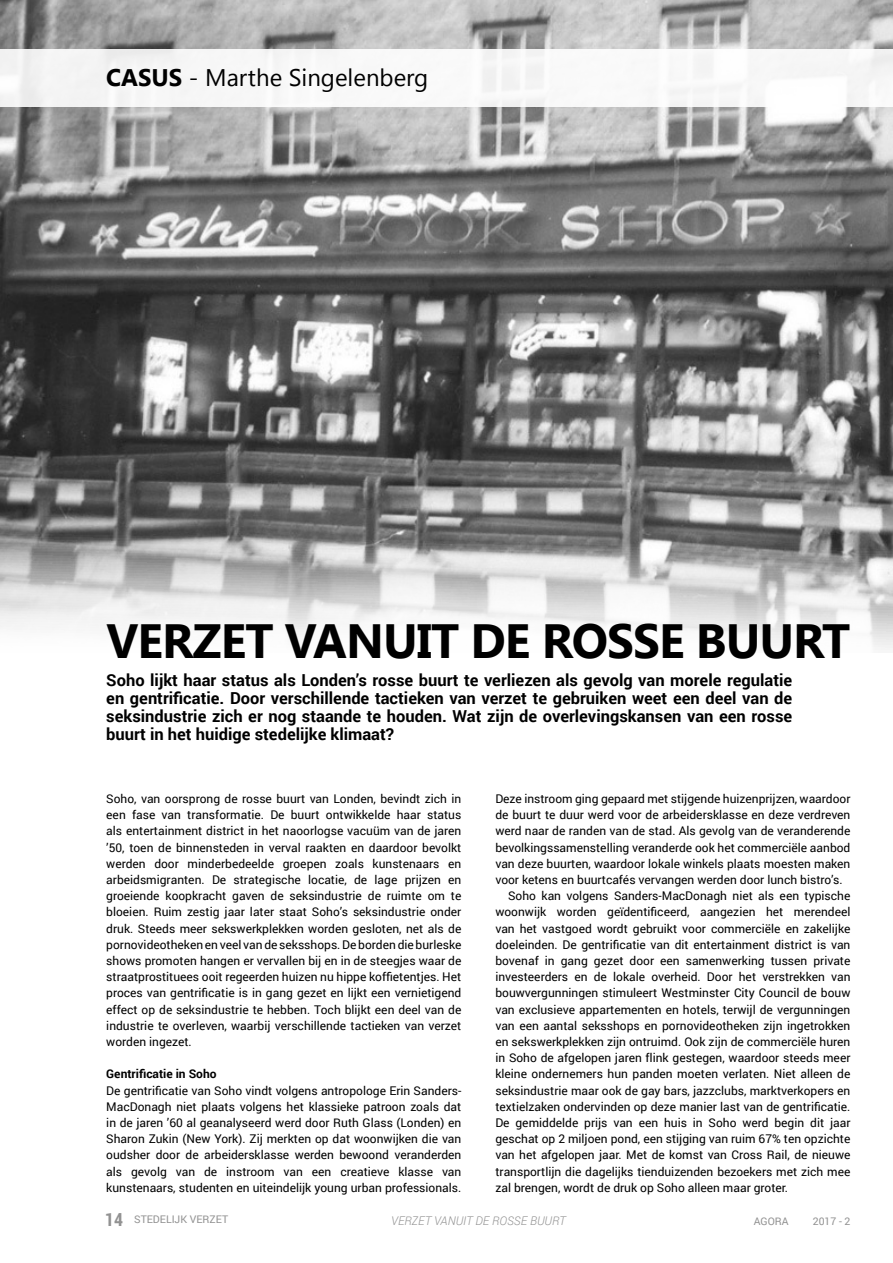
<style>
.page{position:relative;width:893px;height:1263px;background:#fff}
.page>*{position:absolute;margin:0;border:0;box-sizing:border-box;transform-origin:0 0}
.t1{font:700 48px "Khmer UI";letter-spacing:-.02em;color:#000}
.t2{font:24px "Khmer UI";color:#000}
.t3{font:700 16.5px/18px "Roboto";color:#000;text-align:justify}
.t4{font:12px/16.2px "Roboto";color:#000;text-align:justify}
.t5{font:italic 300 12px "Roboto";color:#929292}
.t6{font:700 12px "Roboto";color:#000}
.t7{font:10.5px "Roboto";color:#929292}
.s1{font-weight:700}
.s2{font-family:"Roboto Condensed";font-weight:700;font-size:18px}
</style>
<div class="page">
<img style="left:0;top:0;width:893px;height:650px">
<div style="left:0;top:49px;width:893px;height:57px;background:#f8f8f8"></div>
<h2 class="t2" style="left:106px;top:64px;width:324px"><span class="s1">CASUS</span> - Marthe Singelenberg</h2>
<h1 class="t1" style="left:107px;top:614px;width:745px">VERZET VANUIT DE ROSSE BUURT</h1>
<p class="t3" style="left:106px;top:670px;width:687px">Soho lijkt haar status als Londen’s rosse buurt te verliezen als gevolg van morele regulatie en gentrificatie. Door verschillende tactieken van verzet te gebruiken weet een deel van de seksindustrie zich er nog staande te houden. Wat zijn de overlevingskansen van een rosse buurt in het huidige stedelijke klimaat?</p>
<p class="t4" style="left:106px;top:790px;width:357px">Soho, van oorsprong de rosse buurt van Londen, bevindt zich in een fase van transformatie. De buurt ontwikkelde haar status als entertainment district in het naoorlogse vacuüm van de jaren ’50, toen de binnensteden in verval raakten en daardoor bevolkt werden door minderbedeelde groepen zoals kunstenaars en arbeidsmigranten. De strategische locatie, de lage prijzen en groeiende koopkracht gaven de seksindustrie de ruimte om te bloeien. Ruim zestig jaar later staat Soho’s seksindustrie onder druk. Steeds meer sekswerkplekken worden gesloten, net als de pornovideotheken en veel van de seksshops. De borden die burleske shows promoten hangen er vervallen bij en in de steegjes waar de straatprostituees ooit regeerden huizen nu hippe koffietentjes. Het proces van gentrificatie is in gang gezet en lijkt een vernietigend effect op de seksindustrie te hebben. Toch blijkt een deel van de industrie te overleven, waarbij verschillende tactieken van verzet worden ingezet.</p>
<p class="t6" style="left:106px;top:1066px;width:112px">Gentrificatie in Soho</p>
<p class="t4" style="left:106px;top:1082px;width:357px">De gentrificatie van Soho vindt volgens antropologe Erin Sanders-MacDonagh niet plaats volgens het klassieke patroon zoals dat in de jaren ’60 al geanalyseerd werd door Ruth Glass (Londen) en Sharon Zukin (New York). Zij merkten op dat woonwijken die van oudsher door de arbeidersklasse werden bewoond veranderden als gevolg van de instroom van een creatieve klasse van kunstenaars, studenten en uiteindelijk young urban professionals.</p>
<p class="t4" style="left:495px;top:790px;width:357px">Deze instroom ging gepaard met stijgende huizenprijzen, waardoor</p>
<p class="t4" style="left:495px;top:806px;width:357px">de buurt te duur werd voor de arbeidersklasse en deze verdreven</p>
<p class="t4" style="left:495px;top:822px;width:357px">werd naar de randen van de stad. Als gevolg van de veranderende</p>
<p class="t4" style="left:495px;top:839px;width:357px">bevolkingssamenstelling veranderde ook het commerciële aanbod</p>
<p class="t4" style="left:495px;top:855px;width:357px">van deze buurten, waardoor lokale winkels plaats moesten maken</p>
<p class="t4" style="left:495px;top:871px;width:349px">voor ketens en buurtcafés vervangen werden door lunch bistro’s.</p>
<p class="t4" style="left:508px;top:887px;width:344px">Soho kan volgens Sanders-MacDonagh niet als een typische</p>
<p class="t4" style="left:495px;top:903px;width:357px">woonwijk worden geïdentificeerd, aangezien het merendeel</p>
<p class="t4" style="left:495px;top:920px;width:357px">van het vastgoed wordt gebruikt voor commerciële en zakelijke</p>
<p class="t4" style="left:495px;top:936px;width:357px">doeleinden. De gentrificatie van dit entertainment district is van</p>
<p class="t4" style="left:495px;top:952px;width:357px">bovenaf in gang gezet door een samenwerking tussen private</p>
<p class="t4" style="left:495px;top:968px;width:357px">investeerders en de lokale overheid. Door het verstrekken van</p>
<p class="t4" style="left:495px;top:984px;width:357px">bouwvergunningen stimuleert Westminster City Council de bouw</p>
<p class="t4" style="left:495px;top:1001px;width:357px">van exclusieve appartementen en hotels, terwijl de vergunningen</p>
<p class="t4" style="left:495px;top:1017px;width:357px">van een aantal seksshops en pornovideotheken zijn ingetrokken</p>
<p class="t4" style="left:495px;top:1033px;width:357px">en sekswerkplekken zijn ontruimd. Ook zijn de commerciële huren</p>
<p class="t4" style="left:495px;top:1049px;width:357px">in Soho de afgelopen jaren flink gestegen, waardoor steeds meer</p>
<p class="t4" style="left:495px;top:1065px;width:357px">kleine ondernemers hun panden moeten verlaten. Niet alleen de</p>
<p class="t4" style="left:495px;top:1082px;width:357px">seksindustrie maar ook de gay bars, jazzclubs, marktverkopers en</p>
<p class="t4" style="left:495px;top:1098px;width:357px">textielzaken ondervinden op deze manier last van de gentrificatie.</p>
<p class="t4" style="left:495px;top:1114px;width:357px">De gemiddelde prijs van een huis in Soho werd begin dit jaar</p>
<p class="t4" style="left:495px;top:1130px;width:357px">geschat op 2 miljoen pond, een stijging van ruim 67% ten opzichte</p>
<p class="t4" style="left:495px;top:1146px;width:357px">van het afgelopen jaar. Met de komst van Cross Rail, de nieuwe</p>
<p class="t4" style="left:495px;top:1163px;width:357px">transportlijn die dagelijks tienduizenden bezoekers met zich mee</p>
<p class="t4" style="left:495px;top:1179px;width:294px">zal brengen, wordt de druk op Soho alleen maar groter.</p>
<p class="t7" style="left:105px;top:1212px;width:124px"><span class="s2">14</span> STEDELIJK VERZET</p>
<p class="t5" style="left:391px;top:1212px;width:176px">VERZET VANUIT DE ROSSE BUURT</p>
<p class="t7" style="left:754px;top:1214px;width:36px">AGORA</p>
<p class="t7" style="left:813px;top:1214px;width:39px">2017 - 2</p>
</div>
